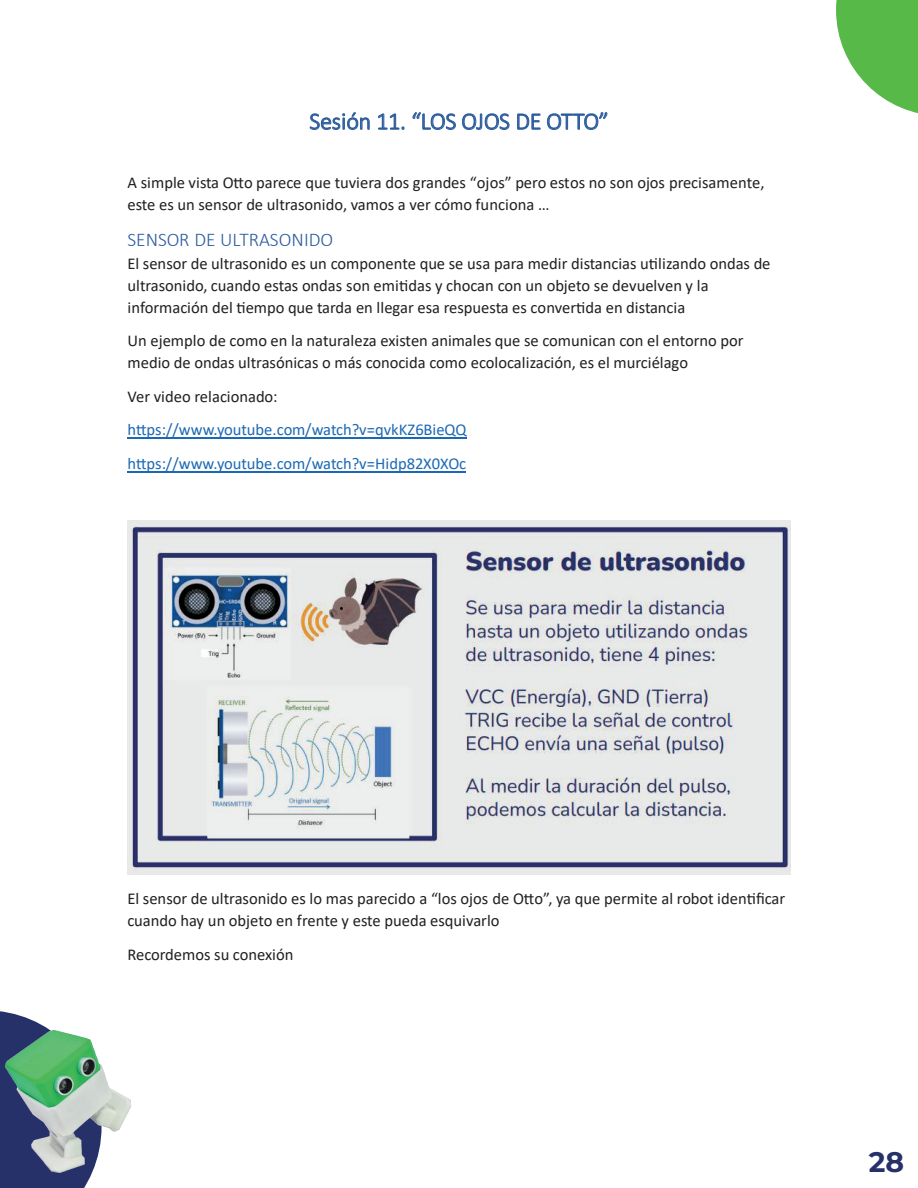
<style>
.page{position:relative;width:918px;height:1188px;background:#fff}
.page>*{position:absolute;margin:0;border:0;box-sizing:border-box;transform-origin:0 0}
.t1{font:700 28.2px "Montserrat";color:#263069}
.t2{font:300 24.15px "Calibri";letter-spacing:-.015em;color:#2c5c9d}
.t3{font:300 19.5px "Calibri";letter-spacing:-.005em;color:#2c5c9d}
.t4{font:16.5px/21.9px "Calibri";letter-spacing:-.005em;color:#231f20}
.t5{font:16.5px/33.9px "Calibri";letter-spacing:-.005em;color:#1b69b4}
</style>
<div class="page">
<svg style="left:310px;top:112px;width:60px;height:18px"></svg>
<svg style="left:378px;top:113px;width:27px;height:17px"></svg>
<svg style="left:412px;top:112px;width:44px;height:18px"></svg>
<svg style="left:462px;top:113px;width:48px;height:17px"></svg>
<svg style="left:517px;top:113px;width:24px;height:17px"></svg>
<svg style="left:547px;top:112px;width:61px;height:18px"></svg>
<hr style="left:127px;top:437px;width:340px;height:1px;background:#1b69b4">
<hr style="left:127px;top:471px;width:339px;height:1px;background:#1b69b4">
<img style="left:128px;top:521px;width:662px;height:353px">
<svg style="left:836px;top:0;width:82px;height:113px"></svg>
<svg style="left:0;top:1011px;width:91px;height:177px"></svg>
<img style="left:0;top:1028px;width:131px;height:147px">
<h2 class="t2" style="left:309px;top:106px;width:301px">Sesión 11. “LOS OJOS DE OTTO”</h2>
<p class="t4" style="left:127px;top:171px;width:639px">A simple vista Otto parece que tuviera dos grandes “ojos” pero estos no son ojos precisamente, este es un sensor de ultrasonido, vamos a ver cómo funciona …</p>
<p class="t3" style="left:127px;top:227px;width:207px">SENSOR DE ULTRASONIDO</p>
<p class="t4" style="left:127px;top:252px;width:645px">El sensor de ultrasonido es un componente que se usa para medir distancias utilizando ondas de ultrasonido, cuando estas ondas son emitidas y chocan con un objeto se devuelven y la información del tiempo que tarda en llegar esa respuesta es convertida en distancia</p>
<p class="t4" style="left:127px;top:329px;width:618px">Un ejemplo de como en la naturaleza existen animales que se comunican con el entorno por medio de ondas ultrasónicas o más conocida como ecolocalización, es el murciélago</p>
<p class="t4" style="left:127px;top:385px;width:152px">Ver video relacionado:</p>
<p class="t5" style="left:127px;top:413px;width:341px">https://www.youtube.com/watch?v=qvkKZ6BieQQ https://www.youtube.com/watch?v=Hidp82X0XOc</p>
<p class="t4" style="left:127px;top:887px;width:659px">El sensor de ultrasonido es lo mas parecido a “los ojos de Otto”, ya que permite al robot identificar cuando hay un objeto en frente y este pueda esquivarlo</p>
<p class="t4" style="left:127px;top:943px;width:167px">Recordemos su conexión</p>
<h1 class="t1" style="left:869px;top:1141px;width:37px">28</h1>
</div>
